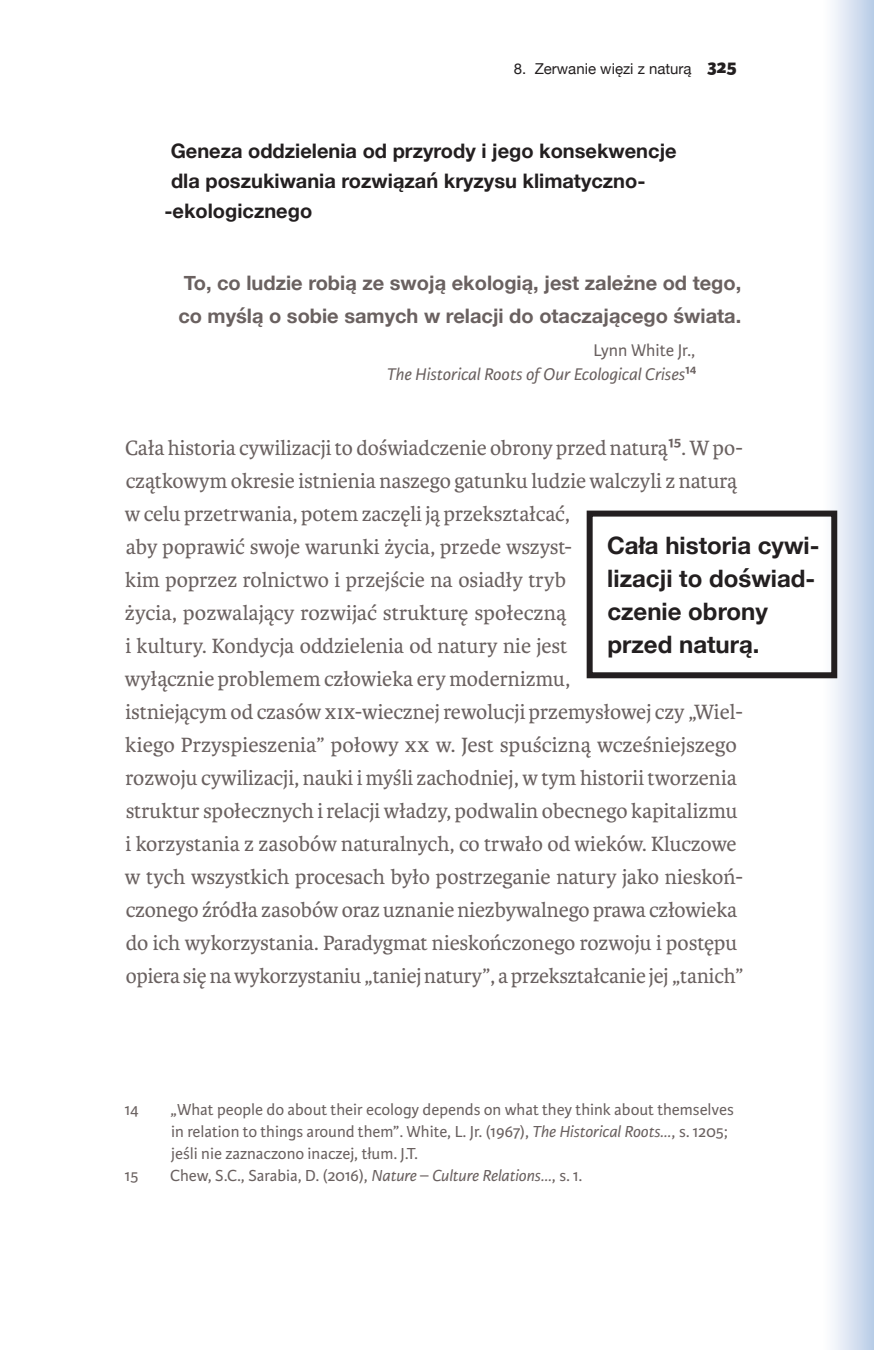
<style>
.page{position:relative;width:874px;height:1350px;background:#fff}
.page>*{position:absolute;margin:0;border:0;box-sizing:border-box;transform-origin:0 0}
.t1{font:700 24px/33px "Helvetica Neue";color:#231f20}
.t2{font:22px/33px "Karmina";color:#6a6160}
.t3{font:700 20px "Helvetica Neue";color:#231f20}
.t4{font:700 20px/33px "Helvetica Neue";color:#6a6160}
.t5{font:italic 18px/24px "Karmina Sans";color:#6a6160;text-align:right}
.t6{font:17px/22px "Karmina Sans";color:#6a6160}
.t7{font:15px "Helvetica Neue";color:#231f20}
.s1{font-family:"Karmina Sans";font-weight:800;font-size:20px}
.s2{font-style:normal}
.s3{font-weight:600;font-style:normal}
.s4{font-family:"Karmina Sans";font-weight:600}
.s5{font-style:italic}
</style>
<div class="page">
<div style="left:821px;top:0;width:52px;height:1349px;background:linear-gradient(to right,#fff,#bccfe8)"></div>
<div style="left:586px;top:510px;width:250px;height:168px;border:6px solid #231f20"></div>
<p class="t7" style="left:513px;top:58px;width:224px">8. Zerwanie więzi z naturą <span class="s1">325</span></p>
<p class="t3" style="left:171px;top:135px;width:507px">Geneza oddzielenia od przyrody i jego konsekwencje</p>
<p class="t3" style="left:171px;top:165px;width:475px">dla poszukiwania rozwiązań kryzysu klimatyczno-</p>
<p class="t3" style="left:164px;top:195px;width:149px">‑ekologicznego</p>
<p class="t4" style="left:178px;top:267px;width:564px">To, co ludzie robią ze swoją ekologią, jest zależne od tego, co myślą o sobie samych w relacji do otaczającego świata.</p>
<p class="t5" style="left:386px;top:338px;width:311px"><span class="s2">Lynn White Jr.,<br></span>The Historical Roots of Our Ecological Crises<span class="s3">14</span></p>
<p class="t2" style="left:125px;top:431px;width:619px">Cała historia cywilizacji to doświadczenie obrony przed naturą<span class="s4">15</span>. W po&shy;czątkowym okresie istnienia naszego gatunku ludzie walczyli z naturą w celu przetrwania, potem zaczęli ją przekształcać,<br>aby poprawić swoje warunki życia, przede wszyst-<br>kim poprzez rolnictwo i przejście na osiadły tryb<br>życia, pozwalający rozwijać strukturę społeczną<br>i kultury. Kondycja oddzielenia od natury nie jest<br>wyłącznie problemem człowieka ery modernizmu,<br>istniejącym od czasów XIX-wiecznej rewolucji przemysłowej czy „Wiel&shy;kiego Przyspieszenia” połowy XX w. Jest spuścizną wcześniejszego rozwoju cywilizacji, nauki i myśli zachodniej, w tym historii tworzenia struktur społecznych i relacji władzy, podwalin obecnego kapitalizmu i korzystania z zasobów naturalnych, co trwało od wieków. Kluczowe w tych wszystkich procesach było postrzeganie natury jako nieskoń&shy;czonego źródła zasobów oraz uznanie niezbywalnego prawa człowieka do ich wykorzystania. Paradygmat nieskończonego rozwoju i postępu opiera się na wykorzystaniu „taniej natury”, a przekształcanie jej „tanich”</p>
<p class="t1" style="left:606px;top:529px;width:214px">Cała historia cywi&shy;lizacji to doświad&shy;czenie obrony przed naturą.</p>
<p class="t6" style="left:125px;top:1099px;width:16px">14</p>
<p class="t6" style="left:170px;top:1099px;width:565px">„What people do about their ecology depends on what they think about themselves in relation to things around them”. White, L. Jr. (1967), <span class="s5">The Historical Roots…</span>, s. 1205; jeśli nie zaznaczono inaczej, tłum. J.T.</p>
<p class="t6" style="left:125px;top:1165px;width:15px">15</p>
<p class="t6" style="left:170px;top:1165px;width:413px">Chew, S.C., Sarabia, D. (2016), <span class="s5">Nature</span> – <span class="s5">Culture Relations…</span>, s. 1.</p>
</div>
